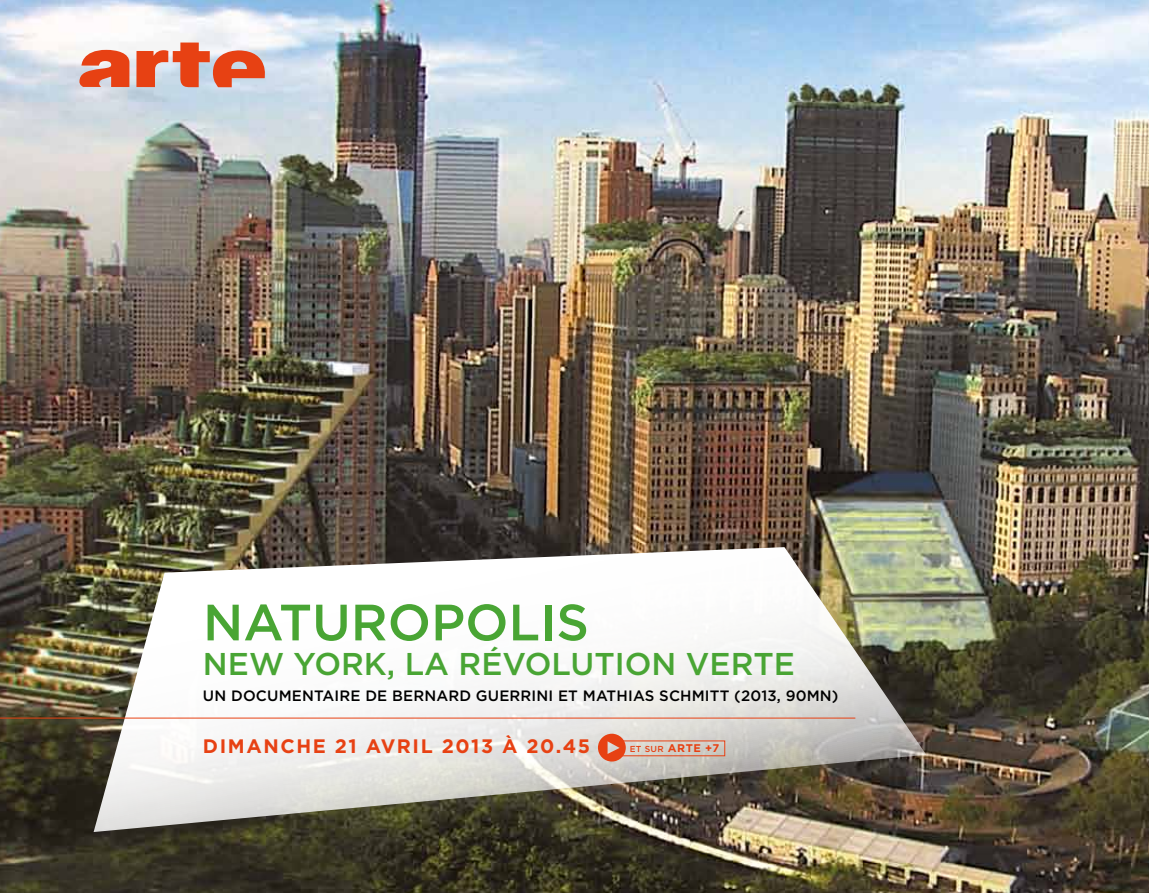
<style>
.page{position:relative;width:1149px;height:893px;background:#fff}
.page>*{position:absolute;margin:0;border:0;box-sizing:border-box;transform-origin:0 0}
.t1{font:500 51px "Gotham";color:#49a534}
.t2{font:500 31.5px "Gotham";color:#49a534}
.t3{font:700 19.5px "Gotham";letter-spacing:.08em;color:#e74113}
.t4{font:500 15px "Gotham";letter-spacing:.01em;color:#000}
.t5{font:700 11.1px "Gotham";color:#e74113}
.s1{font-weight:500;font-size:8.7px}
</style>
<div class="page">
<img style="left:0;top:0;width:1148px;height:893px">
<img style="left:94px;top:547px;width:832px;height:285px">
<hr style="left:0;top:718px;width:855px;height:1px;background:#e74113">
<svg style="left:79px;top:43px;width:190px;height:44px"></svg>
<div style="left:621px;top:740px;width:104px;height:16px;border:1px solid #e74113"></div>
<svg style="left:597px;top:734px;width:28px;height:27px"></svg>
<h1 class="t1" style="left:203px;top:589px;width:387px">NATUROPOLIS</h1>
<h2 class="t2" style="left:203px;top:643px;width:593px">N EW YORK, LA RÉVOLUTION VERTE</h2>
<p class="t4" style="left:203px;top:685px;width:637px">U N DOCUMENTAIRE DE BERNARD GUERRINI ET MATHIAS SCHMITT (2013, 90MN)</p>
<h3 class="t3" style="left:203px;top:734px;width:388px">DIMANCH E 21 AVRIL 2013 À 20.45</h3>
<p class="t5" style="left:629px;top:741px;width:91px"><span class="s1">ET SUR</span> ARTE +7</p>
</div>
